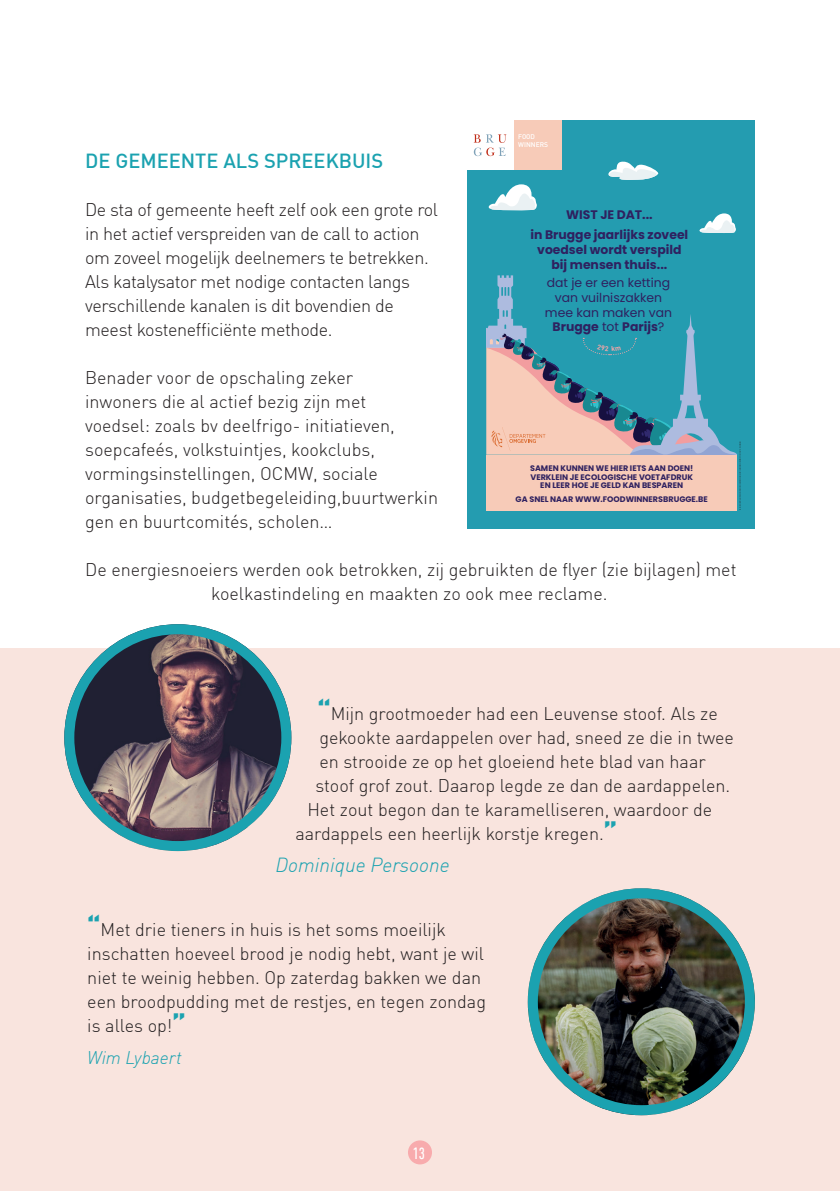
<style>
.page{position:relative;width:840px;height:1191px;background:#fff}
.page>*{position:absolute;margin:0;border:0;box-sizing:border-box;transform-origin:0 0}
.t1{font:500 20px "DIN Offc Pro";color:#1ba2b0}
.t2{font:italic 300 20px "DIN Offc Pro";color:#1ba2b0}
.t3{font:300 18px/24px "DIN Offc Pro";color:#231f20}
.t4{font:300 18px/24px "DIN Offc Pro";letter-spacing:-.02em;color:#231f20}
.t5{font:italic 300 18px "DIN Offc Pro";color:#1ba2b0}
.t6{font:500 condensed 16px "DIN Offc Pro";color:#fff}
.t7{font:700 12.4px/19.6px "Poppins";color:#2f2160;text-align:center}
.t8{font:12.4px/14.8px "Poppins";color:#2f2160;text-align:center}
.t9{font:700 8px/8.4px "Poppins";color:#2f2160;text-align:center}
.t10{font:500 6.6px/8px "DIN Offc Pro";color:#fff}
.s1{font-weight:700}
.s2{font-weight:900;font-size:26px;color:#1ba2b0}
</style>
<div class="page">
<div style="left:0;top:648px;width:839px;height:543px;background:#f9e4de"></div>
<div style="left:408px;top:1140px;width:24px;height:24px;background:#f8abad;border-radius:50%"></div>
<div style="left:466px;top:120px;width:288px;height:408px;background:#249cb0"></div>
<div style="left:486px;top:455px;width:250px;height:55px;background:#f7cbb8"></div>
<svg style="left:488px;top:184px;width:49px;height:27px"></svg>
<svg style="left:699px;top:213px;width:37px;height:20px"></svg>
<svg style="left:608px;top:161px;width:51px;height:19px"></svg>
<div style="left:466px;top:121px;width:47px;height:48px;background:#fff"></div>
<svg style="left:473px;top:134px;width:33px;height:22px"></svg>
<div style="left:513px;top:120px;width:48px;height:49px;background:#f7cbb8"></div>
<img style="left:527px;top:888px;width:227px;height:227px;border-radius:113px">
<div style="left:527px;top:888px;width:227px;height:227px;border:10px solid #1ba2b0;border-radius:50%"></div>
<img style="left:64px;top:624px;width:227px;height:227px;border-radius:113px">
<div style="left:64px;top:624px;width:227px;height:227px;border:10px solid #1ba2b0;border-radius:50%"></div>
<svg style="left:486px;top:275px;width:250px;height:180px"></svg>
<p class="t10" style="left:518px;top:131px;width:31px">FOOD<br>WINNERS</p>
<p class="t1" style="left:85px;top:145px;width:299px">DE GEMEENTE ALS SPREEKBUIS</p>
<p class="t4" style="left:85px;top:196px;width:354px">De sta of gemeente heeft zelf ook een grote rol in het actief verspreiden van de call to action om zoveel mogelijk deelnemers te betrekken.<br>Als katalysator met nodige contacten langs verschillende kanalen is dit bovendien de meest kostenefficiënte methode.</p>
<p class="t3" style="left:85px;top:364px;width:354px">Benader voor de opschaling zeker<br>inwoners die al actief bezig zijn met<br>voedsel: zoals bv deelfrigo- initiatieven, soepcafeés, volkstuintjes, kookclubs, vormingsinstellingen, OCMW, sociale organisaties, budgetbegeleiding,buurtwerkin gen en buurtcomités, scholen…</p>
<p class="t3" style="left:85px;top:556px;width:652px;text-align:center">De energiesnoeiers werden ook betrokken, zij gebruikten de flyer (zie bijlagen) met koelkastindeling en maakten zo ook mee reclame.</p>
<p class="t7" style="left:530px;top:205px;width:159px">WIST JE DAT...<br>in Brugge jaarlijks zoveel</p>
<p class="t7" style="left:537px;top:242px;width:146px;line-height:14.8px">voedsel wordt verspild bij mensen thuis...</p>
<p class="t8" style="left:544px;top:275px;width:129px">dat je er een ketting van vuilniszakken mee kan maken van<br><span class="s1">Brugge</span> tot <span class="s1">Parijs</span>?</p>
<p class="t9" style="left:529px;top:464px;width:165px">SAMEN KUNNEN WE HIER IETS AAN DOEN!<br>VERKLEIN JE ECOLOGISCHE VOETAFDRUK<br>EN LEER HOE JE GELD KAN BESPAREN</p>
<p class="t9" style="left:515px;top:495px;width:194px">GA SNEL NAAR WWW.FOODWINNERSBRUGGE.BE</p>
<p class="t3" style="left:317px;top:700px;width:401px"><span class="s2">“</span>Mijn grootmoeder had een Leuvense stoof. Als ze</p>
<p class="t3" style="left:319px;top:724px;width:416px">gekookte aardappelen over had, sneed ze die in twee</p>
<p class="t3" style="left:319px;top:748px;width:388px">en strooide ze op het gloeiend hete blad van haar</p>
<p class="t3" style="left:315px;top:772px;width:416px">stoof grof zout. Daarop legde ze dan de aardappelen.</p>
<p class="t3" style="left:307px;top:796px;width:406px">Het zout begon dan te karamelliseren, waardoor de</p>
<p class="t3" style="left:295px;top:820px;width:323px">aardappels een heerlijk korstje kregen.<span class="s2">”</span></p>
<p class="t2" style="left:275px;top:849px;width:176px">Dominique Persoone</p>
<p class="t3" style="left:87px;top:916px;width:400px"><span class="s2">“</span>Met drie tieners in huis is het soms moeilijk inschatten hoeveel brood je nodig hebt, want je wil niet te weinig hebben. Op zaterdag bakken we dan een broodpudding met de restjes, en tegen zondag is alles op!<span class="s2">”</span></p>
<p class="t5" style="left:87px;top:1044px;width:96px">Wim Lybaert</p>
<p class="t6" style="left:412px;top:1141px;width:14px">13</p>
</div>
